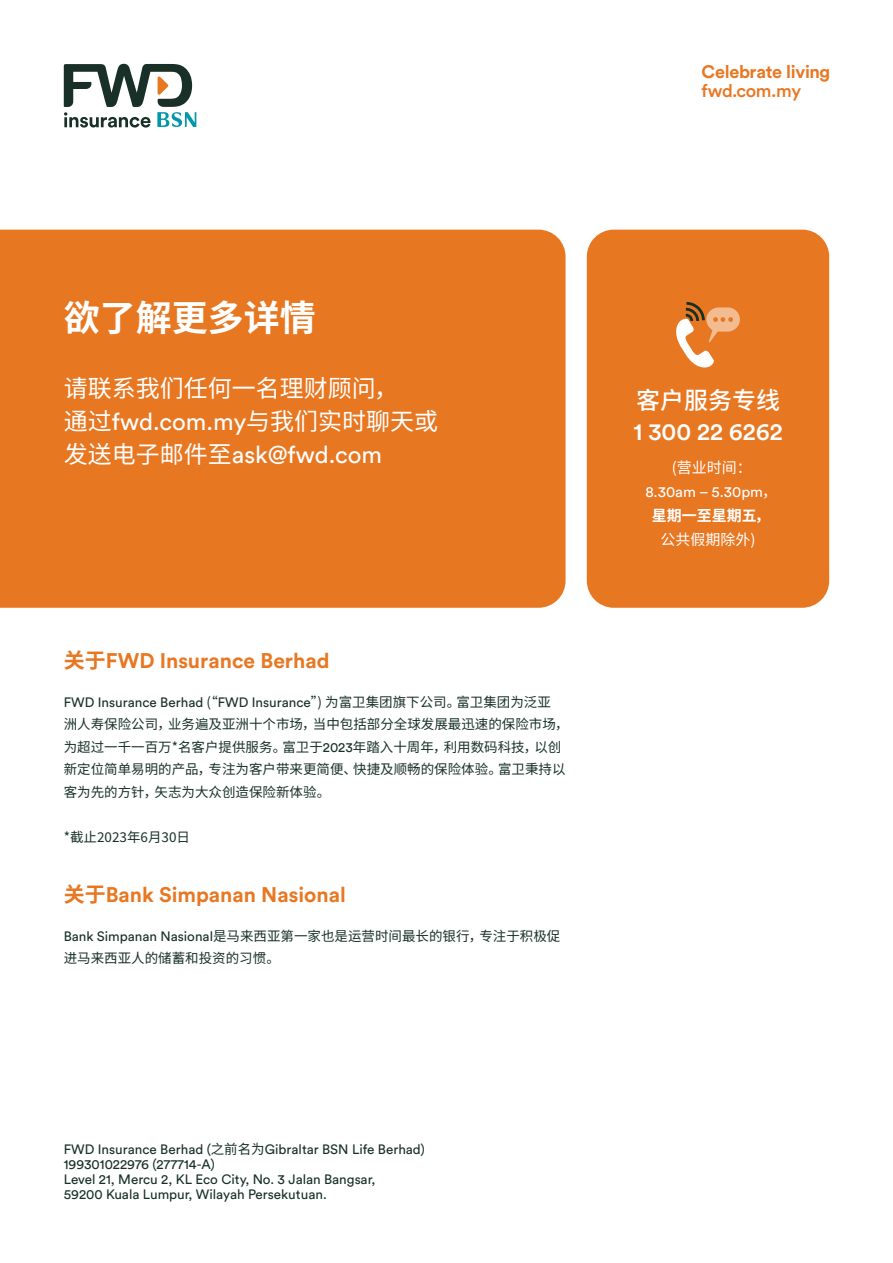
<style>
.page{position:relative;width:893px;height:1263px;background:#fff}
.page>*{position:absolute;margin:0;border:0;box-sizing:border-box;transform-origin:0 0}
.t1{font:700 36px "Noto Sans SC";color:#fff}
.t2{font:24px/33px "Noto Sans SC";color:#fff}
.t3{font:24px "FWD Circular";color:#fff}
.t4{font:500 24px "FWD Circular";color:#fff}
.t5{font:500 24px "Noto Sans SC";color:#fff}
.t6{font:700 21px "FWD Circular";color:#e87722}
.t7{font:700 18px "FWD Circular";letter-spacing:-.015em;color:#e87722}
.t8{font:500 18px "FWD Circular";letter-spacing:-.02em;color:#e87722}
.t9{font:15px "FWD Circular";color:#fff}
.t10{font:15px "Noto Sans SC";color:#fff}
.t11{font:700 15px "Noto Sans SC";color:#fff}
.t12{font:13.5px/22.5px "Noto Sans SC";color:#183028}
.t13{font:13.5px/15px "FWD Circular";color:#183028}
.s1{font-family:"FWD Circular"}
.s2{font-family:"Noto Sans SC"}
</style>
<div class="page">
<div style="left:0;top:230px;width:566px;height:378px;background:#e87722"></div>
<div style="left:587px;top:230px;width:242px;height:378px;background:#e87722;border-radius:27px"></div>
<svg style="left:676px;top:302px;width:64px;height:66px"></svg>
<svg style="left:64px;top:64px;width:132px;height:64px"></svg>
<h3 class="t7" style="left:702px;top:60px;width:130px">Celebrate living</h3>
<h3 class="t8" style="left:702px;top:79px;width:101px">fwd.com.my</h3>
<h1 class="t1" style="left:64px;top:297px;width:253px">欲了解更多详情</h1>
<h2 class="t2" style="left:64px;top:372px;width:376px">请联系我们任何一名理财顾问，<br>通过<span class="s1">fwd.com.my</span>与我们实时聊天或</h2>
<h2 class="t3" style="left:64px;top:438px;width:320px"><span class="s2">发送电子邮件至</span>ask@fwd.com</h2>
<h3 class="t6" style="left:64px;top:646px;width:267px"><span class="s2">关于</span>FWD Insurance Berhad</h3>
<p class="t13" style="left:64px;top:694px;width:489px">FWD Insurance Berhad <span class="s2">(“</span>FWD Insurance<span class="s2">”) 为富卫集团旗下公司。富卫集团为泛亚</span></p>
<p class="t12" style="left:64px;top:713px;width:506px">洲人寿保险公司，业务遍及亚洲十个市场，当中包括部分全球发展最迅速的保险市场，为超过一千一百万*名客户提供服务。富卫于<span class="s1">2023</span>年踏入十周年，利用数码科技，以创新定位简单易明的产品，专注为客户带来更简便、快捷及顺畅的保险体验。富卫秉持以客为先的方针，矢志为大众创造保险新体验。</p>
<p class="t12" style="left:64px;top:826px;width:128px">*截止2023年6月30日</p>
<h3 class="t6" style="left:64px;top:880px;width:283px"><span class="s2">关于</span>Bank Simpanan Nasional</h3>
<p class="t12" style="left:64px;top:924px;width:498px"><span class="s1">Bank Simpanan Nasional</span>是马来西亚第一家也是运营时间最长的银行，专注于积极促进马来西亚人的储蓄和投资的习惯。</p>
<h2 class="t5" style="left:636px;top:386px;width:145px">客户服务专线</h2>
<h2 class="t4" style="left:633px;top:415px;width:151px">1 300 22 6262</h2>
<p class="t10" style="left:672px;top:459px;width:82px">(营业时间：</p>
<p class="t9" style="left:645px;top:482px;width:133px">8.30am – 5.30pm<span class="s2">，</span></p>
<p class="t11" style="left:652px;top:507px;width:119px">星期一至星期五，</p>
<p class="t10" style="left:660px;top:531px;width:97px">公共假期除外)</p>
<p class="t13" style="left:64px;top:1141px;width:363px">FWD Insurance Berhad (<span class="s2">之前名为</span>Gibraltar BSN Life Berhad)<br>199301022976 (277714-A)<br>Level 21, Mercu 2, KL Eco City, No. 3 Jalan Bangsar,<br>59200 Kuala Lumpur, Wilayah Persekutuan.</p>
</div>
